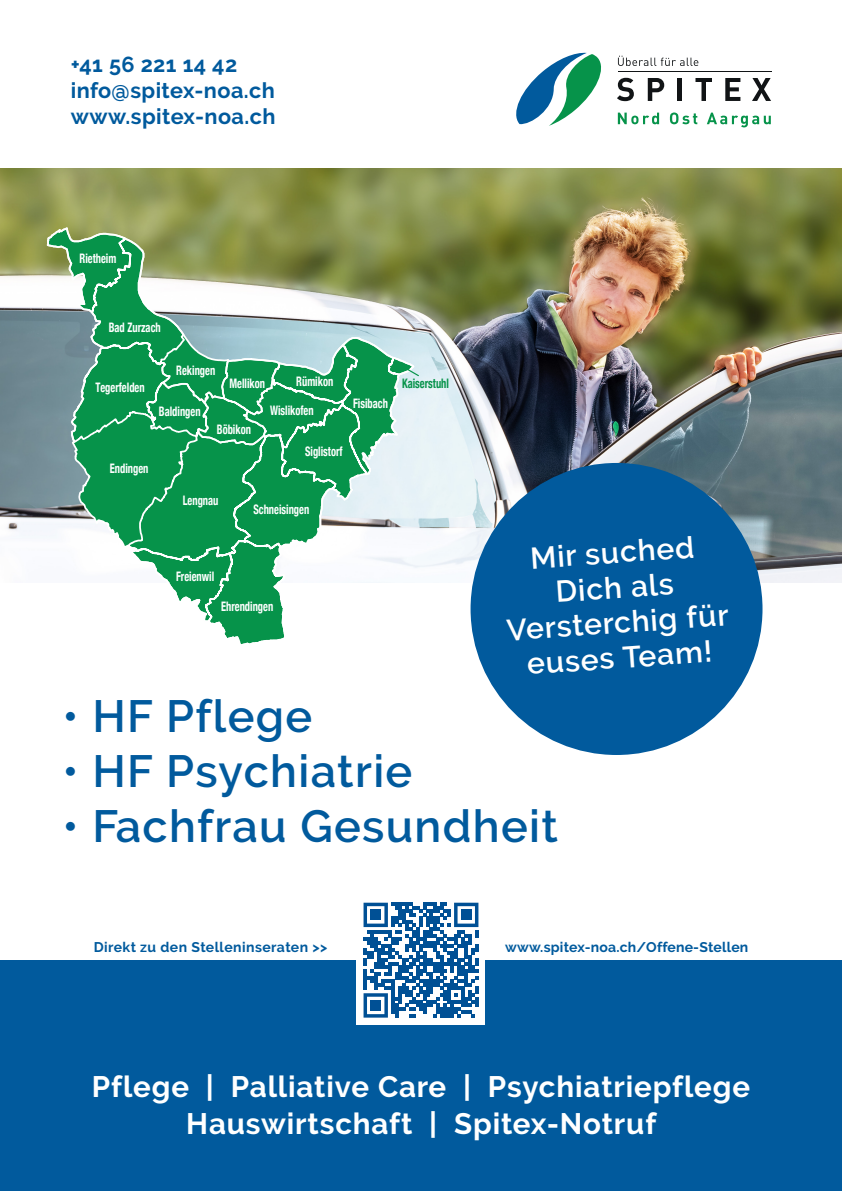
<style>
.page{position:relative;width:842px;height:1191px;background:#fff}
.page>*{position:absolute;margin:0;border:0;box-sizing:border-box;transform-origin:0 0}
.t1{font:600 45px "Raleway";letter-spacing:.03em;color:#015a9d}
.t2{font:600 30px/35px "Raleway";color:#fff;text-align:center}
.t3{font:700 29.5px/37.4px "Raleway";letter-spacing:.03em;color:#fff;text-align:center}
.t4{font:700 21.6px/26px "Raleway";letter-spacing:.02em;color:#015a9d}
.t5{font:700 14px "Raleway";letter-spacing:.015em;color:#015a9d}
.t6{font:700 condensed 13.1px "Helvetica Neue";color:#fff;scale:.8 1}
.t7{font:700 condensed 13.1px "Helvetica Neue";color:#06934a;scale:.8 1}
</style>
<div class="page">
<div style="left:0;top:960px;width:842px;height:231px;background:#015a9d"></div>
<img style="left:0;top:169px;width:842px;height:414px">
<svg style="left:516px;top:53px;width:85px;height:73px"></svg>
<svg style="left:617px;top:78px;width:17px;height:23px"></svg>
<svg style="left:648px;top:78px;width:16px;height:23px"></svg>
<hr style="left:678px;top:78px;width:4px;height:23px;background:#111416">
<svg style="left:695px;top:78px;width:17px;height:23px"></svg>
<svg style="left:725px;top:78px;width:15px;height:23px"></svg>
<svg style="left:752px;top:78px;width:19px;height:23px"></svg>
<hr style="left:618px;top:72px;width:153px;height:1px;background:#111416">
<svg style="left:618px;top:56px;width:80px;height:10px"></svg>
<svg style="left:618px;top:113px;width:41px;height:11px"></svg>
<svg style="left:670px;top:112px;width:27px;height:12px"></svg>
<svg style="left:707px;top:113px;width:64px;height:14px"></svg>
<svg style="left:47px;top:227px;width:369px;height:417px"></svg>
<svg style="left:162px;top:357px;width:119px;height:90px;background:#26a061"></svg>
<svg style="left:400px;top:364px;width:20px;height:13px"></svg>
<div style="left:471px;top:463px;width:291px;height:292px;background:#015a9d;border-radius:50%"></div>
<div style="left:357px;top:895px;width:128px;height:129px;background:#fff"></div>
<svg style="left:364px;top:902px;width:114px;height:115px"></svg>
<div style="left:370px;top:909px;width:11px;height:11px;background:#005095"></div>
<div style="left:461px;top:909px;width:10px;height:11px;background:#005095"></div>
<div style="left:370px;top:1000px;width:11px;height:10px;background:#005095"></div>
<h3 class="t4" style="left:71px;top:52px;width:206px">+41 56 221 14 42 info@spitex-noa.ch www.spitex-noa.ch</h3>
<p class="t6" style="left:80px;top:247px;width:48px">Rietheim</p>
<p class="t6" style="left:109px;top:316px;width:66px">Bad Zurzach</p>
<p class="t6" style="left:95px;top:377px;width:63px">Tegerfelden</p>
<p class="t6" style="left:110px;top:457px;width:50px">Endingen</p>
<p class="t6" style="left:176px;top:359px;width:50px">Rekingen</p>
<p class="t6" style="left:159px;top:400px;width:54px">Baldingen</p>
<p class="t6" style="left:229px;top:372px;width:46px">Mellikon</p>
<p class="t6" style="left:296px;top:370px;width:48px">Rümikon</p>
<p class="t6" style="left:270px;top:399px;width:56px">Wislikofen</p>
<p class="t6" style="left:217px;top:419px;width:44px">Böbikon</p>
<p class="t6" style="left:305px;top:440px;width:49px">Siglistorf</p>
<p class="t6" style="left:353px;top:393px;width:45px">Fisibach</p>
<p class="t6" style="left:183px;top:489px;width:46px">Lengnau</p>
<p class="t6" style="left:253px;top:498px;width:71px">Schneisingen</p>
<p class="t7" style="left:402px;top:373px;width:60px">Kaiserstuhl</p>
<p class="t6" style="left:176px;top:565px;width:49px">Freienwil</p>
<p class="t6" style="left:221px;top:595px;width:67px">Ehrendingen</p>
<h2 class="t2" style="left:501px;top:543px;width:224px;rotate:-4deg">Mir suched<br>Dich als<br>Versterchig für euses Team!</h2>
<h1 class="t1" style="left:62px;top:690px;width:251px">• HF Pflege</h1>
<h1 class="t1" style="left:62px;top:745px;width:351px">• HF Psychiatrie</h1>
<h1 class="t1" style="left:62px;top:800px;width:497px">• Fachfrau Gesundheit</h1>
<p class="t5" style="left:94px;top:939px;width:235px">Direkt zu den Stelleninseraten &gt;&gt;</p>
<p class="t5" style="left:505px;top:939px;width:245px">www.spitex-noa.ch/Offene-Stellen</p>
<h3 class="t3" style="left:92px;top:1068px;width:660px">Pflege | Palliative Care | Psychiatriepflege<br>Hauswirtschaft | Spitex-Notruf</h3>
</div>
